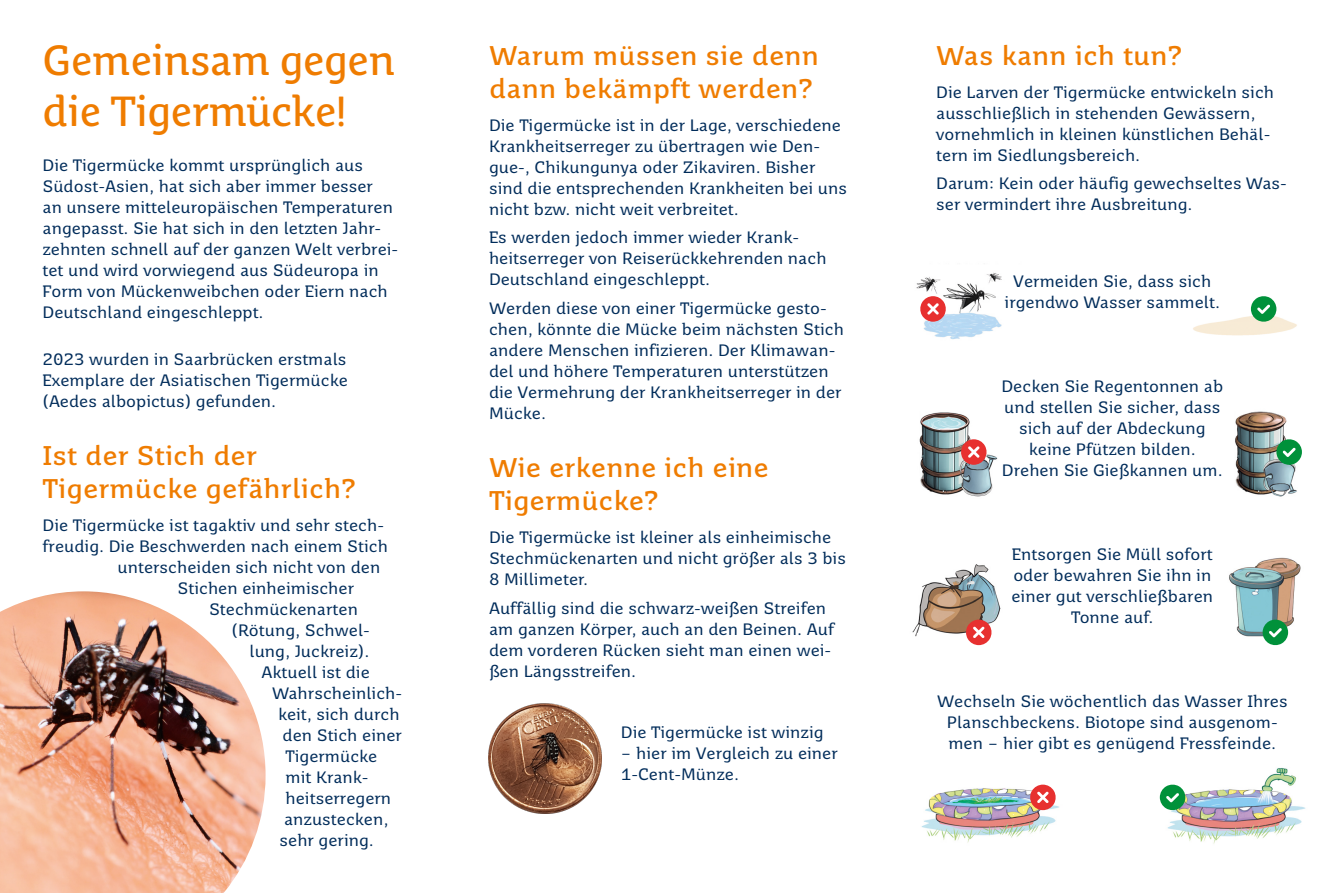
<style>
.page{position:relative;width:1331px;height:893px;background:#fff}
.page>*{position:absolute;margin:0;border:0;box-sizing:border-box;transform-origin:0 0}
.t1{font:42px/50.4px "Saar 1450 Headline";color:#ef7c00}
.t2{font:700 27px/33px "Saar 1450 Text";color:#ef7c00}
.t3{font:16.5px/21px "Saar 1450 Text";color:#002c5a}
</style>
<div class="page">
<img style="left:921px;top:784px;width:138px;height:59px">
<img style="left:1159px;top:768px;width:147px;height:76px">
<img style="left:912px;top:564px;width:89px;height:82px">
<img style="left:1229px;top:557px;width:72px;height:80px">
<img style="left:919px;top:412px;width:79px;height:85px">
<img style="left:1235px;top:411px;width:62px;height:86px">
<img style="left:916px;top:272px;width:86px;height:67px">
<img style="left:1193px;top:306px;width:104px;height:30px">
<img style="left:0;top:591px;width:266px;height:302px">
<svg style="left:920px;top:296px;width:26px;height:26px"></svg>
<svg style="left:960px;top:439px;width:27px;height:26px"></svg>
<svg style="left:965px;top:620px;width:27px;height:25px"></svg>
<svg style="left:1029px;top:785px;width:27px;height:25px"></svg>
<svg style="left:1251px;top:296px;width:25px;height:26px"></svg>
<svg style="left:1276px;top:439px;width:26px;height:26px"></svg>
<svg style="left:1262px;top:619px;width:26px;height:27px"></svg>
<svg style="left:1160px;top:784px;width:25px;height:27px"></svg>
<img style="left:489px;top:703px;width:113px;height:111px">
<h1 class="t1" style="left:43px;top:37px;width:354px">Gemeinsam gegen die Tigermücke!</h1>
<p class="t3" style="left:43px;top:155px;width:357px">Die Tigermücke kommt ursprünglich aus Südost-Asien, hat sich aber immer besser<br>an unsere mitteleuropäischen Temperaturen angepasst. Sie hat sich in den letzten Jahr&shy;zehnten schnell auf der ganzen Welt verbrei&shy;tet und wird vorwiegend aus Südeuropa in Form von Mückenweibchen oder Eiern nach Deutschland eingeschleppt.</p>
<p class="t3" style="left:43px;top:348px;width:307px;text-align:justify">2023 wurden in Saarbrücken erstmals Exemplare der Asiatischen Tigermücke (Aedes albopictus) gefunden.</p>
<h2 class="t2" style="left:43px;top:439px;width:315px">Ist der Stich der<br>Tigermücke gefährlich?</h2>
<p class="t3" style="left:43px;top:515px;width:343px">Die Tigermücke ist tagaktiv und sehr stech-</p>
<p class="t3" style="left:43px;top:536px;width:347px">freudig. Die Beschwerden nach einem Stich</p>
<p class="t3" style="left:118px;top:557px;width:264px">unterscheiden sich nicht von den</p>
<p class="t3" style="left:178px;top:578px;width:178px">Stichen einheimischer</p>
<p class="t3" style="left:209px;top:599px;width:151px">Stechmückenarten</p>
<p class="t3" style="left:232px;top:620px;width:140px">(Rötung, Schwel-</p>
<p class="t3" style="left:250px;top:641px;width:121px">lung, Juckreiz).</p>
<p class="t3" style="left:262px;top:662px;width:110px">Aktuell ist die</p>
<p class="t3" style="left:272px;top:683px;width:132px">Wahrscheinlich-</p>
<p class="t3" style="left:278px;top:704px;width:123px">keit, sich durch</p>
<p class="t3" style="left:283px;top:725px;width:121px">den Stich einer</p>
<p class="t3" style="left:286px;top:746px;width:93px">Tigermücke</p>
<p class="t3" style="left:286px;top:767px;width:85px">mit Krank-</p>
<p class="t3" style="left:286px;top:788px;width:107px">heitserregern</p>
<p class="t3" style="left:284px;top:809px;width:106px">anzustecken,</p>
<p class="t3" style="left:280px;top:830px;width:96px">sehr gering.</p>
<h2 class="t2" style="left:489px;top:39px;width:332px">Warum müssen sie denn dann bekämpft werden?</h2>
<p class="t3" style="left:489px;top:114px;width:360px">Die Tigermücke ist in der Lage, verschiedene Krankheitserreger zu übertragen wie Den&shy;gue-, Chikungunya oder Zikaviren. Bisher sind die entsprechenden Krankheiten bei uns nicht bzw. nicht weit verbreitet.</p>
<p class="t3" style="left:489px;top:227px;width:339px">Es werden jedoch immer wieder Krank&shy;heitserreger von Reiserückkehrenden nach<br>Deutschland eingeschleppt.</p>
<p class="t3" style="left:489px;top:297px;width:356px">Werden diese von einer Tigermücke gesto&shy;chen, könnte die Mücke beim nächsten Stich andere Menschen infizieren. Der Klimawan&shy;del und höhere Temperaturen unterstützen die Vermehrung der Krankheitserreger in der Mücke.</p>
<h2 class="t2" style="left:489px;top:451px;width:282px">Wie erkenne ich eine<br>Tigermücke?</h2>
<p class="t3" style="left:489px;top:527px;width:359px">Die Tigermücke ist kleiner als einheimische<br>Stechmückenarten und nicht größer als 3 bis<br>8 Millimeter.</p>
<p class="t3" style="left:489px;top:597px;width:347px">Auffällig sind die schwarz-weißen Streifen am ganzen Körper, auch an den Beinen. Auf dem vorderen Rücken sieht man einen wei&shy;ßen Längsstreifen.</p>
<p class="t3" style="left:621px;top:722px;width:204px">Die Tigermücke ist winzig</p>
<p class="t3" style="left:621px;top:743px;width:218px">– hier im Vergleich zu einer<br>1-Cent-Münze.</p>
<h2 class="t2" style="left:936px;top:39px;width:248px">Was kann ich tun?</h2>
<p class="t3" style="left:936px;top:81px;width:339px">Die Larven der Tigermücke entwickeln sich ausschließlich in stehenden Gewässern, vornehmlich in kleinen künstlichen Behäl&shy;tern im Siedlungsbereich.</p>
<p class="t3" style="left:936px;top:173px;width:352px">Darum: Kein oder häufig gewechseltes Was&shy;ser vermindert ihre Ausbreitung.</p>
<p class="t3" style="left:1005px;top:270px;width:217px;text-align:center">Vermeiden Sie, dass sich irgendwo Wasser sammelt.</p>
<p class="t3" style="left:1001px;top:375px;width:223px;text-align:center">Decken Sie Regentonnen ab und stellen Sie sicher, dass sich auf der Abdeckung keine Pfützen bilden.<br>Drehen Sie Gießkannen um.</p>
<p class="t3" style="left:1011px;top:543px;width:203px;text-align:center">Entsorgen Sie Müll sofort oder bewahren Sie ihn in einer gut verschließbaren<br>Tonne auf.</p>
<p class="t3" style="left:937px;top:690px;width:352px;text-align:center">Wechseln Sie wöchentlich das Wasser Ihres<br>Planschbeckens. Biotope sind ausgenom&shy;men – hier gibt es genügend Fressfeinde.</p>
</div>
